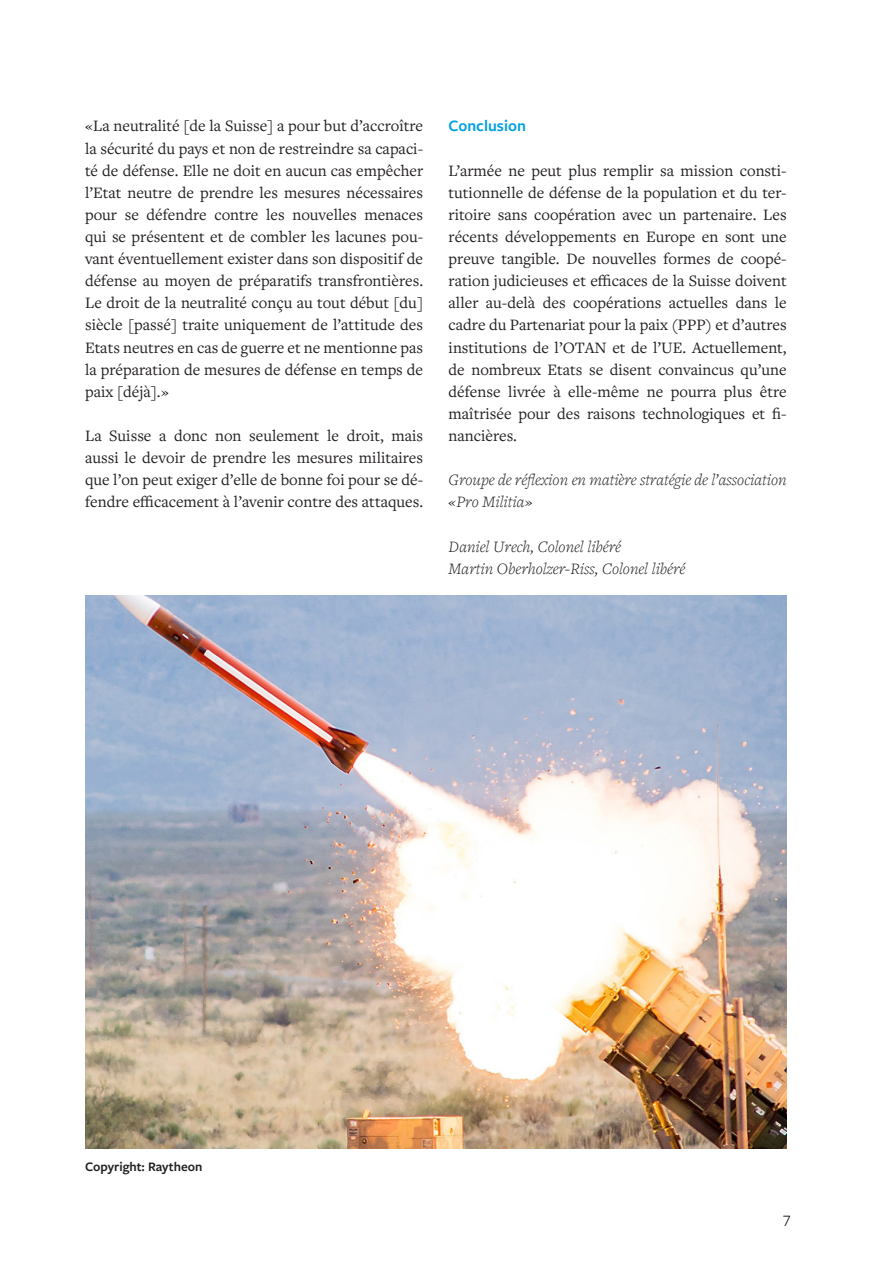
<style>
.page{position:relative;width:893px;height:1263px;background:#fff}
.page>*{position:absolute;margin:0;border:0;box-sizing:border-box;transform-origin:0 0}
.Bodytext{font:16.5px/22px "Freight Text Pro";color:#231f20;text-align:justify}
.Autor{font:italic 300 16.5px/22px "Freight Text Pro";color:#231f20}
.Bodytext-2{font:600 16.5px "Freight Sans Pro";color:#00a1e3}
.t1{font:16.5px "Freight Sans Pro";color:#231f20}
.Bildlegende{font:600 13.5px "Freight Sans Pro";color:#231f20}
</style>
<div class="page">
<img style="left:85px;top:596px;width:702px;height:552px">
<p class="Bodytext" style="left:85px;top:114px;width:340px">«La neutralité [de la Suisse] a pour but d’accroître la sécurité du pays et non de restreindre sa capaci&shy;té de défense. Elle ne doit en aucun cas empêcher l’Etat neutre de prendre les mesures nécessaires pour se défendre contre les nouvelles menaces qui se présentent et de combler les lacunes pou&shy;vant éventuellement exister dans son dispositif de défense au moyen de préparatifs transfrontières.<br>Le droit de la neutralité conçu au tout début [du] siècle [passé] traite uniquement de l’attitude des Etats neutres en cas de guerre et ne mentionne pas la préparation de mesures de défense en temps de paix [déjà].»</p>
<p class="Bodytext" style="left:85px;top:424px;width:340px">La Suisse a donc non seulement le droit, mais aussi le devoir de prendre les mesures militaires que l’on peut exiger d’elle de bonne foi pour se dé&shy;fendre efficacement à l’avenir contre des attaques.</p>
<p class="Bodytext-2" style="left:449px;top:115px;width:79px">Conclusion</p>
<p class="Bodytext" style="left:449px;top:159px;width:340px">L’armée ne peut plus remplir sa mission consti&shy;tutionnelle de défense de la population et du ter&shy;ritoire sans coopération avec un partenaire. Les récents développements en Europe en sont une preuve tangible. De nouvelles formes de coopé&shy;ration judicieuses et efficaces de la Suisse doivent aller au-delà des coopérations actuelles dans le cadre du Partenariat pour la paix (PPP) et d’autres institutions de l’OTAN et de l’UE. Actuellement, de nombreux Etats se disent convaincus qu’une défense livrée à elle-même ne pourra plus être maîtrisée pour des raisons technologiques et fi&shy;nancières.</p>
<p class="Autor" style="left:449px;top:468px;width:339px">Groupe de réflexion en matière stratégie de l’association «Pro Militia»</p>
<p class="Autor" style="left:449px;top:535px;width:174px">Daniel Urech, Colonel libéré</p>
<p class="Autor" style="left:449px;top:557px;width:238px">Martin Oberholzer-Riss, Colonel libéré</p>
<p class="Bildlegende" style="left:85px;top:1157px;width:119px">Copyright: Raytheon</p>
<p class="t1" style="left:783px;top:1210px;width:10px">7</p>
</div>
